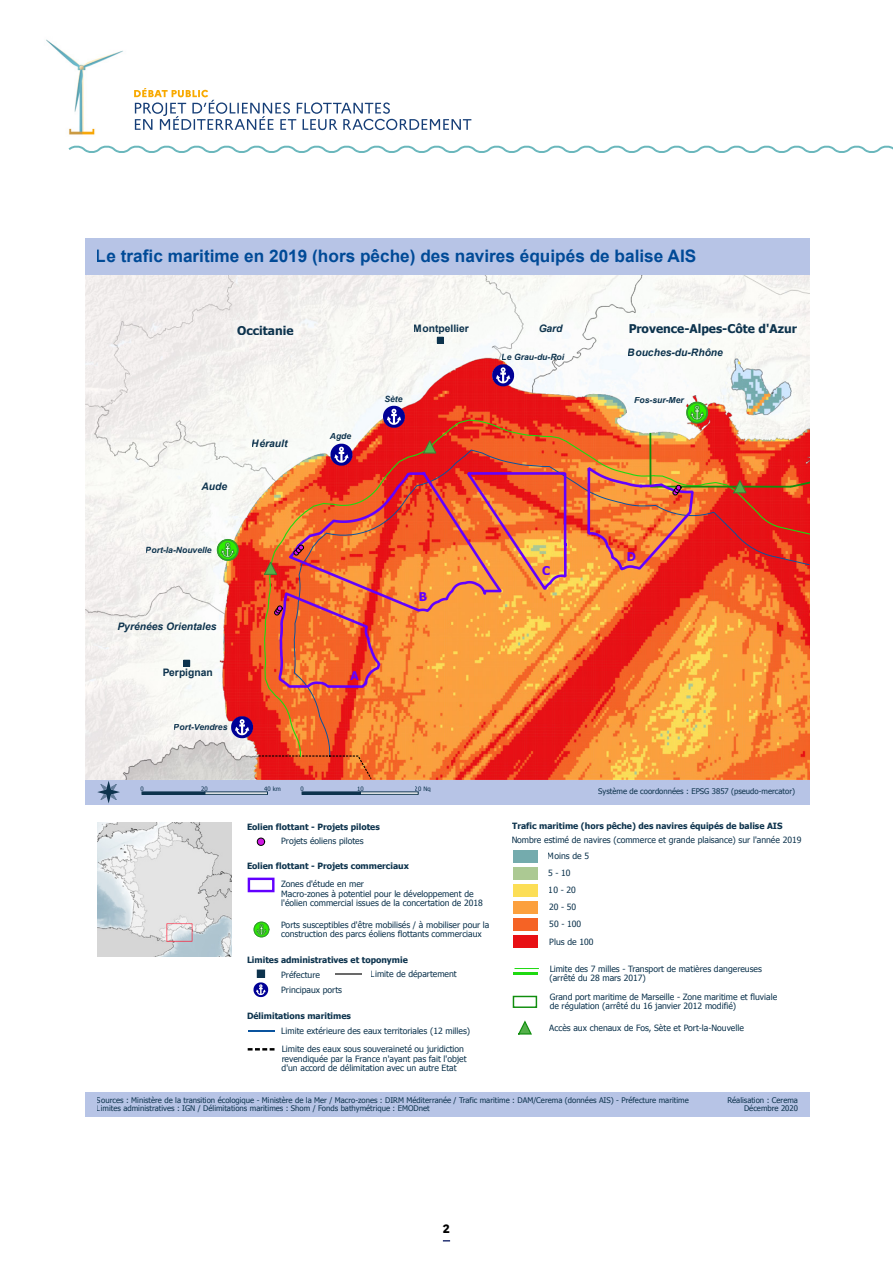
<style>
.page{position:relative;width:893px;height:1263px;background:#fff}
.page>*{position:absolute;margin:0;border:0;box-sizing:border-box;transform-origin:0 0}
.t1{font:700 17.25px "Arial";color:#004a97}
.t2{font:700 12px "Tahoma";color:#0d334d}
.t3{font:700 12px "Tahoma";color:#6200ff}
.t4{font:800 12px "Marianne";color:#000}
.t5{font:italic 700 10.35px "Arial";color:#0d334d}
.t6{font:700 10.35px "Arial";color:#0d334d}
.t7{font:8.55px/9.8px "Tahoma";color:#0d334d}
.t8{font:700 8.55px "Tahoma";color:#0d334d}
.t9{font:italic 700 8.55px "Arial";color:#0d334d}
.t10{font:7.8px/8.1px "Tahoma";color:#0d334d;text-align:right}
.t11{font:6px "Tahoma";color:#0d334d}
</style>
<div class="page">
<img style="left:46px;top:39px;width:77px;height:96px">
<svg style="left:68px;top:145px;width:825px;height:8px"></svg>
<svg style="left:134px;top:88px;width:337px;height:42px"></svg>
<img style="left:85px;top:275px;width:725px;height:505px">
<svg style="left:258px;top:755px;width:114px;height:25px;background:#ea3b1f"></svg>
<div style="left:234px;top:321px;width:63px;height:19px;background:#f6f5f3"></div>
<div style="left:625px;top:319px;width:174px;height:19px;background:#fffeff"></div>
<div style="left:183px;top:660px;width:7px;height:6px;border:1px solid #0d334d"></div>
<svg style="left:437px;top:337px;width:6px;height:6px"></svg>
<svg style="left:231px;top:716px;width:22px;height:22px"></svg>
<svg style="left:217px;top:539px;width:22px;height:22px"></svg>
<div style="left:217px;top:539px;width:22px;height:22px;border:2px solid #33a02c;border-radius:50%"></div>
<svg style="left:383px;top:406px;width:22px;height:13px"></svg>
<svg style="left:492px;top:364px;width:22px;height:22px"></svg>
<svg style="left:695px;top:401px;width:13px;height:18px"></svg>
<div style="left:686px;top:402px;width:22px;height:22px;border:2px solid #33a02c;border-radius:50%"></div>
<svg style="left:263px;top:419px;width:547px;height:338px;background:#f1793b"></svg>
<svg style="left:586px;top:275px;width:109px;height:842px"></svg>
<svg style="left:263px;top:439px;width:305px;height:253px;background:#ea723e"></svg>
<svg style="left:589px;top:432px;width:221px;height:137px;background:#e55630"></svg>
<div style="left:85px;top:1092px;width:725px;height:24px;background:#b7c4e6"></div>
<div style="left:85px;top:780px;width:725px;height:24px;background:#b7c4e6"></div>
<div style="left:302px;top:792px;width:58px;height:2px;border:1px solid #0d334d"></div>
<div style="left:142px;top:792px;width:63px;height:2px;border:1px solid #0d334d"></div>
<svg style="left:97px;top:781px;width:23px;height:22px"></svg>
<img style="left:97px;top:822px;width:134px;height:134px">
<svg style="left:249px;top:1048px;width:24px;height:2px"></svg>
<svg style="left:248px;top:1030px;width:26px;height:1px"></svg>
<hr style="left:335px;top:973px;width:26px;height:2px;background:#696969">
<svg style="left:253px;top:982px;width:15px;height:15px"></svg>
<div style="left:257px;top:970px;width:8px;height:7px;background:#0d334d"></div>
<div style="left:257px;top:970px;width:8px;height:8px;border:1px solid #0d334d"></div>
<svg style="left:253px;top:921px;width:16px;height:16px"></svg>
<div style="left:248px;top:878px;width:26px;height:14px;border:2px solid #6200ff"></div>
<svg style="left:257px;top:837px;width:8px;height:9px"></svg>
<svg style="left:518px;top:1020px;width:14px;height:15px"></svg>
<div style="left:513px;top:996px;width:24px;height:12px;border:1px solid #108e0e"></div>
<hr style="left:513px;top:972px;width:25px;height:3px;background:#1fd911">
<div style="left:513px;top:935px;width:25px;height:13px;background:#e81014"></div>
<div style="left:513px;top:918px;width:25px;height:13px;background:#f56325"></div>
<div style="left:513px;top:901px;width:25px;height:12px;background:#fca03d"></div>
<div style="left:513px;top:884px;width:25px;height:12px;background:#fcde56"></div>
<div style="left:513px;top:867px;width:25px;height:12px;background:#acc993"></div>
<div style="left:513px;top:850px;width:25px;height:12px;background:#74abad"></div>
<div style="left:85px;top:238px;width:725px;height:37px;background:#b7c4e6"></div>
<h1 class="t1" style="left:96px;top:245px;width:602px">Le trafic maritime en 2019 (hors pêche) des navires équipés de balise AIS</h1>
<h2 class="t2" style="left:237px;top:322px;width:58px">Occitanie</h2>
<h2 class="t2" style="left:628px;top:320px;width:170px">Provence-Alpes-Côte d'Azur</h2>
<p class="t6" style="left:414px;top:321px;width:56px">Montpellier</p>
<p class="t5" style="left:538px;top:322px;width:26px">Gard</p>
<p class="t5" style="left:201px;top:480px;width:27px">Aude</p>
<p class="t5" style="left:252px;top:437px;width:37px">Hérault</p>
<p class="t9" style="left:330px;top:431px;width:23px">Agde</p>
<p class="t9" style="left:384px;top:394px;width:20px">Sète</p>
<p class="t9" style="left:502px;top:351px;width:64px">Le Grau-du-Roi</p>
<p class="t5" style="left:628px;top:346px;width:97px">Bouches-du-Rhône</p>
<p class="t9" style="left:634px;top:395px;width:51px">Fos-sur-Mer</p>
<p class="t9" style="left:146px;top:544px;width:67px">Port-la-Nouvelle</p>
<p class="t5" style="left:117px;top:620px;width:101px">Pyrénées Orientales</p>
<p class="t6" style="left:162px;top:666px;width:52px">Perpignan</p>
<p class="t9" style="left:174px;top:722px;width:55px">Port-Vendres</p>
<h2 class="t3" style="left:350px;top:667px;width:10px">A</h2>
<h2 class="t3" style="left:418px;top:588px;width:10px">B</h2>
<p class="t11" style="left:140px;top:784px;width:5px">0</p>
<p class="t11" style="left:201px;top:784px;width:8px">20</p>
<p class="t11" style="left:264px;top:785px;width:18px">40 km</p>
<p class="t11" style="left:300px;top:784px;width:5px">0</p>
<p class="t11" style="left:357px;top:785px;width:8px">10</p>
<p class="t11" style="left:415px;top:784px;width:17px">20 Nq</p>
<p class="t8" style="left:247px;top:820px;width:134px">Eolien flottant - Projets pilotes</p>
<p class="t7" style="left:281px;top:836px;width:84px">Projets éoliens pilotes</p>
<p class="t8" style="left:247px;top:860px;width:163px">Eolien flottant - Projets commerciaux</p>
<p class="t7" style="left:281px;top:878px;width:203px">Zones d'étude en mer<br>Macro-zones à potentiel pour le développement de l'éolien commercial issues de la concertation de 2018</p>
<p class="t7" style="left:281px;top:920px;width:210px;line-height:9.1px">Ports susceptibles d'être mobilisés / à mobiliser pour la construction des parcs éoliens flottants commerciaux</p>
<p class="t8" style="left:247px;top:954px;width:162px">Limites administratives et toponymie</p>
<p class="t7" style="left:281px;top:969px;width:40px">Préfecture</p>
<p class="t7" style="left:281px;top:984px;width:62px">Principaux ports</p>
<p class="t8" style="left:247px;top:1010px;width:105px">Délimitations maritimes</p>
<p class="t7" style="left:371px;top:969px;width:88px">Limite de département</p>
<p class="t7" style="left:281px;top:1025px;width:191px">Limite extérieure des eaux territoriales (12 milles)</p>
<p class="t7" style="left:282px;top:1043px;width:187px">Limite des eaux sous souveraineté ou juridiction revendiquée par la France n'ayant pas fait l'objet d'un accord de délimitation avec un autre Etat</p>
<h2 class="t3" style="left:542px;top:562px;width:10px">C</h2>
<h2 class="t3" style="left:626px;top:548px;width:11px">D</h2>
<p class="t10" style="left:598px;top:787px;width:198px">Système de coordonnées : EPSG 3857 (pseudo-mercator)</p>
<p class="t8" style="left:512px;top:819px;width:272px">Trafic maritime (hors pêche) des navires équipés de balise AIS</p>
<p class="t7" style="left:511px;top:834px;width:292px">Nombre estimé de navires (commerce et grande plaisance) sur l'année 2019</p>
<p class="t7" style="left:548px;top:850px;width:43px">Moins de 5</p>
<p class="t7" style="left:548px;top:868px;width:24px">5 - 10</p>
<p class="t7" style="left:549px;top:885px;width:29px">10 - 20</p>
<p class="t7" style="left:549px;top:902px;width:29px">20 - 50</p>
<p class="t7" style="left:549px;top:919px;width:34px">50 - 100</p>
<p class="t7" style="left:549px;top:936px;width:46px">Plus de 100</p>
<p class="t7" style="left:549px;top:964px;width:214px;line-height:9.1px">Limite des 7 milles - Transport de matières dangereuses (arrêté du 28 mars 2017)</p>
<p class="t7" style="left:550px;top:992px;width:229px;line-height:9.1px">Grand port maritime de Marseille - Zone maritime et fluviale de régulation (arrêté du 16 janvier 2012 modifié)</p>
<p class="t7" style="left:549px;top:1022px;width:196px">Accès aux chenaux de Fos, Sète et Port-la-Nouvelle</p>
<p class="t10" style="left:97px;top:1096px;width:593px;text-align:left">Sources : Ministère de la transition écologique - Ministère de la Mer / Macro-zones : DIRM Méditerranée / Trafic maritime : DAM/Cerema (données AIS) - Préfecture maritime<br>Limites administratives : IGN / Délimitations maritimes : Shom / Fonds bathymétrique : EMODnet</p>
<p class="t10" style="left:727px;top:1096px;width:72px">Réalisation : Cerema<br>Décembre 2020</p>
<h2 class="t4" style="left:443px;top:1221px;width:9px">2</h2>
</div>
